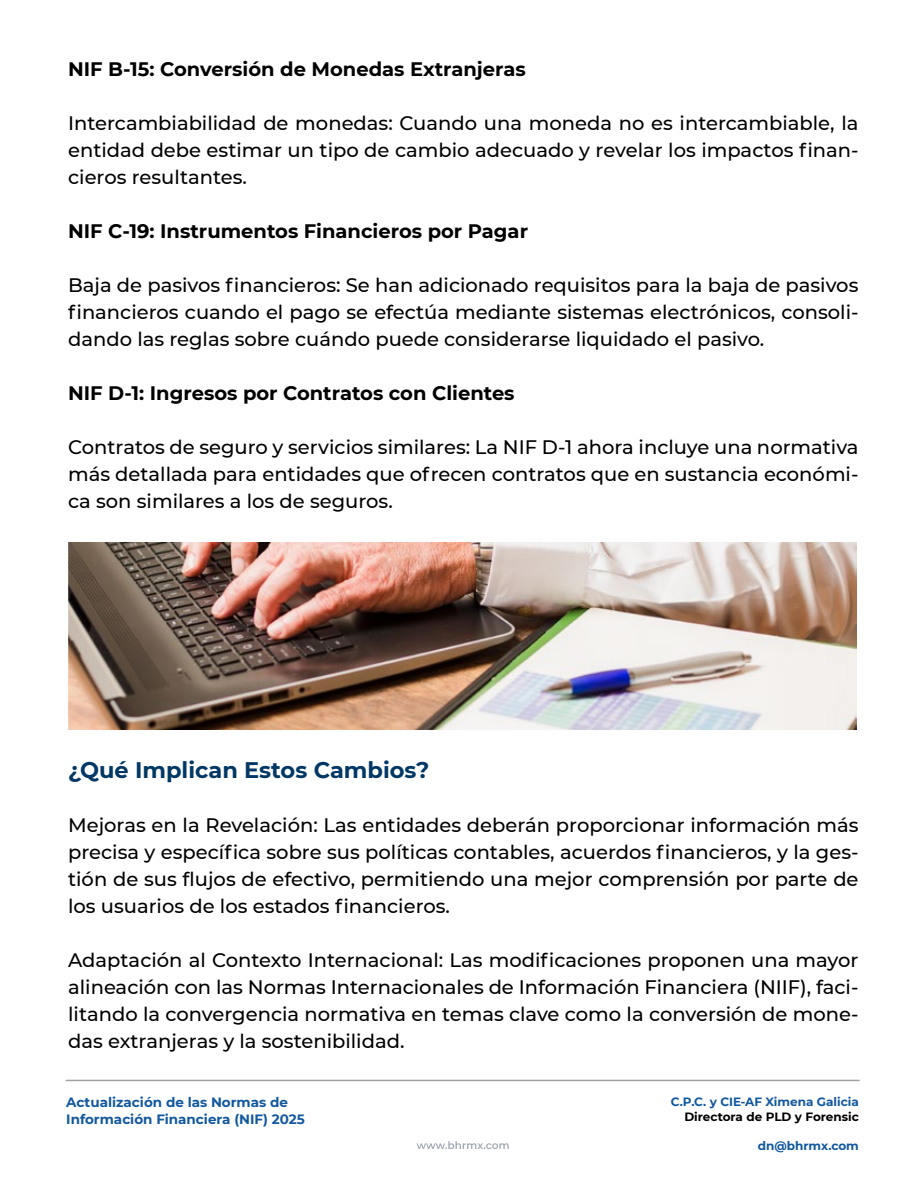
<style>
.page{position:relative;width:918px;height:1188px;background:#fff}
.page>*{position:absolute;margin:0;border:0;box-sizing:border-box;transform-origin:0 0}
.t1{font:700 22.5px "Montserrat";color:#003865}
.t2{font:500 19.5px/27px "Montserrat";color:#000;text-align:justify}
.t3{font:700 19.5px "Montserrat";color:#000}
.t4{font:700 13.5px/16.2px "Montserrat";color:#11589f}
.t5{font:700 12px "Montserrat";color:#11589f}
.t6{font:700 12px "Montserrat";color:#000}
</style>
<div class="page">
<hr style="left:66px;top:1080px;width:793px;height:1px;background:#a0a3a5">
<svg style="left:417px;top:1141px;width:92px;height:8px"></svg>
<img style="left:68px;top:543px;width:789px;height:187px">
<p class="t3" style="left:68px;top:55px;width:459px">NIF B-15: Conversión de Monedas Extranjeras</p>
<p class="t2" style="left:68px;top:109px;width:792px">Intercambiabilidad de monedas: Cuando una moneda no es intercambiable, la entidad debe estimar un tipo de cambio adecuado y revelar los impactos finan&shy;cieros resultantes.</p>
<p class="t3" style="left:68px;top:217px;width:461px">NIF C-19: Instrumentos Financieros por Pagar</p>
<p class="t2" style="left:68px;top:271px;width:792px">Baja de pasivos financieros: Se han adicionado requisitos para la baja de pasivos financieros cuando el pago se efectúa mediante sistemas electrónicos, consoli&shy;dando las reglas sobre cuándo puede considerarse liquidado el pasivo.</p>
<p class="t3" style="left:68px;top:379px;width:448px">NIF D-1: Ingresos por Contratos con Clientes</p>
<p class="t2" style="left:68px;top:433px;width:792px">Contratos de seguro y servicios similares: La NIF D-1 ahora incluye una normativa más detallada para entidades que ofrecen contratos que en sustancia económi&shy;ca son similares a los de seguros.</p>
<p class="t1" style="left:68px;top:754px;width:363px">¿Qué Implican Estos Cambios?</p>
<p class="t2" style="left:68px;top:811px;width:792px">Mejoras en la Revelación: Las entidades deberán proporcionar información más precisa y específica sobre sus políticas contables, acuerdos financieros, y la ges&shy;tión de sus flujos de efectivo, permitiendo una mejor comprensión por parte de los usuarios de los estados financieros.</p>
<p class="t2" style="left:68px;top:946px;width:792px">Adaptación al Contexto Internacional: Las modificaciones proponen una mayor alineación con las Normas Internacionales de Información Financiera (NIIF), faci&shy;litando la convergencia normativa en temas clave como la conversión de mone&shy;das extranjeras y la sostenibilidad.</p>
<p class="t4" style="left:66px;top:1094px;width:240px">Actualización de las Normas de<br>Información Financiera (NIF) 2025</p>
<p class="t5" style="left:671px;top:1094px;width:190px">C.P.C. y CIE-AF Ximena Galicia</p>
<p class="t6" style="left:684px;top:1108px;width:176px">Directora de PLD y Forensic</p>
<p class="t5" style="left:758px;top:1137px;width:102px">dn@bhrmx.com</p>
</div>
